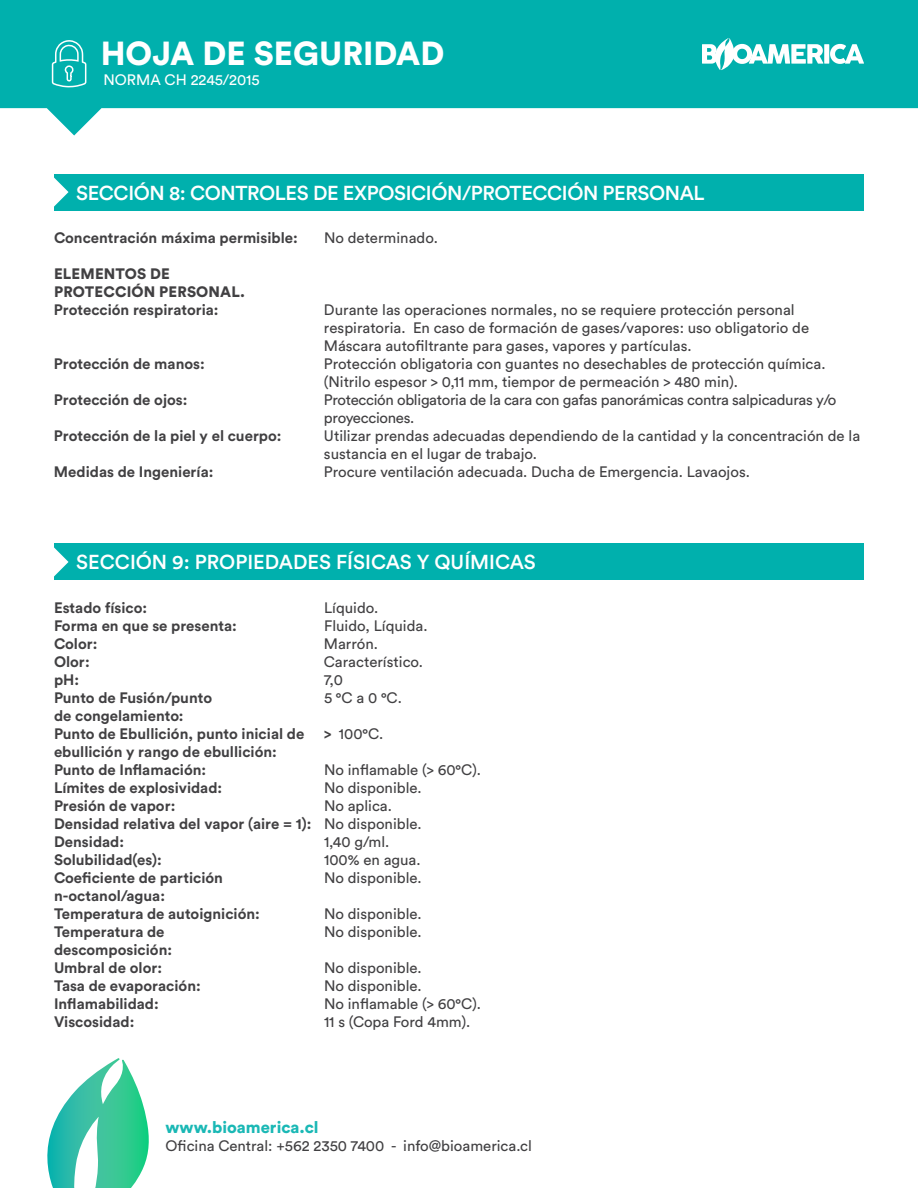
<style>
.page{position:relative;width:918px;height:1188px;background:#fff}
.page>*{position:absolute;margin:0;border:0;box-sizing:border-box;transform-origin:0 0}
.t1{font:900 33px "Circular Std";color:#fff}
.t2{font:500 20.1px "Circular Std";letter-spacing:-.02em;color:#fff}
.t3{font:500 20.1px "Circular Std";color:#fff}
.t4{font:900 16.5px "Circular Std";color:#1ab8b5}
.t5{font:15px/18px "Circular Std";color:#414042}
.t6{font:700 15px/18px "Circular Std";color:#414042}
.t7{font:15px/18px "Circular Std";letter-spacing:-.02em;color:#414042}
.t8{font:900 15px/18px "Circular Std";letter-spacing:.01em;color:#414042}
.t9{font:15px "Circular Std";color:#fff}
.s1{font-weight:700}
.s2{font-weight:400}
</style>
<div class="page">
<svg style="left:47px;top:1058px;width:102px;height:130px"></svg>
<svg style="left:0;top:0;width:918px;height:136px;fill:#00b0ad"></svg>
<svg style="left:702px;top:38px;width:162px;height:32px"></svg>
<svg style="left:51px;top:39px;width:36px;height:49px;background:#32bfbd"></svg>
<div style="left:54px;top:174px;width:810px;height:36px;background:#00b0ad"></div>
<svg style="left:54px;top:177px;width:15px;height:34px"></svg>
<div style="left:54px;top:544px;width:810px;height:36px;background:#00b0ad"></div>
<svg style="left:54px;top:543px;width:15px;height:34px"></svg>
<h1 class="t1" style="left:101px;top:31px;width:345px">HOJA DE SEGURIDAD</h1>
<p class="t9" style="left:104px;top:70px;width:158px">NORMA CH 2245/2015</p>
<h2 class="t2" style="left:76px;top:180px;width:630px">SECCIÓN 8: CONTROLES DE EXPOSICIÓN/PROTECCIÓN PERSONAL</h2>
<p class="t6" style="left:54px;top:228px;width:245px">Concentración máxima permisible:</p>
<p class="t5" style="left:324px;top:228px;width:115px">No determinado.</p>
<p class="t8" style="left:54px;top:264px;width:192px">ELEMENTOS DE<br>PROTECCIÓN PERSONAL.</p>
<p class="t6" style="left:54px;top:300px;width:166px">Protección respiratoria:</p>
<p class="t5" style="left:324px;top:300px;width:487px">Durante las operaciones normales, no se requiere protección personal respiratoria. En caso de formación de gases/vapores: uso obligatorio de<br>Máscara autofiltrante para gases, vapores y partículas.</p>
<p class="t6" style="left:54px;top:354px;width:152px">Protección de manos:</p>
<p class="t5" style="left:324px;top:354px;width:503px">Protección obligatoria con guantes no desechables de protección química. (Nitrilo espesor &gt; 0,11 mm, tiempor de permeación &gt; 480 min).</p>
<p class="t6" style="left:54px;top:390px;width:135px">Protección de ojos:</p>
<p class="t7" style="left:324px;top:390px;width:514px">Protección obligatoria de la cara con gafas panorámicas contra salpicaduras y/o proyecciones.</p>
<p class="t6" style="left:54px;top:426px;width:229px">Protección de la piel y el cuerpo:</p>
<p class="t5" style="left:324px;top:426px;width:538px">Utilizar prendas adecuadas dependiendo de la cantidad y la concentración de la sustancia en el lugar de trabajo.</p>
<p class="t6" style="left:54px;top:462px;width:161px">Medidas de Ingeniería:</p>
<p class="t5" style="left:324px;top:462px;width:428px">Procure ventilación adecuada. Ducha de Emergencia. Lavaojos.</p>
<h2 class="t3" style="left:76px;top:550px;width:461px">SECCIÓN 9: PROPIEDADES FÍSICAS Y QUÍMICAS</h2>
<p class="t6" style="left:54px;top:598px;width:95px">Estado físico:</p>
<p class="t5" style="left:324px;top:598px;width:56px">Líquido.</p>
<p class="t6" style="left:54px;top:616px;width:184px">Forma en que se presenta:</p>
<p class="t5" style="left:324px;top:616px;width:105px">Fluido, Líquida.</p>
<p class="t6" style="left:54px;top:634px;width:45px">Color:</p>
<p class="t5" style="left:324px;top:634px;width:56px">Marrón.</p>
<p class="t6" style="left:54px;top:652px;width:37px">Olor:</p>
<p class="t5" style="left:324px;top:652px;width:101px">Característico.</p>
<p class="t6" style="left:54px;top:670px;width:27px">pH:</p>
<p class="t5" style="left:324px;top:670px;width:20px">7,0</p>
<p class="t6" style="left:54px;top:688px;width:160px">Punto de Fusión/punto</p>
<p class="t5" style="left:324px;top:688px;width:79px">5 °C a 0 °C.</p>
<p class="t6" style="left:54px;top:706px;width:252px">de congelamiento:<br>Punto de Ebullición, punto inicial de</p>
<p class="t5" style="left:324px;top:724px;width:61px"><span class="s1">&gt;</span> 100°C.</p>
<p class="t6" style="left:54px;top:742px;width:224px">ebullición y rango de ebullición:<br>Punto de Inflamación:</p>
<p class="t5" style="left:324px;top:760px;width:159px">No inflamable (&gt; 60°C).</p>
<p class="t6" style="left:54px;top:778px;width:170px">Límites de explosividad:</p>
<p class="t5" style="left:324px;top:778px;width:99px">No disponible.</p>
<p class="t6" style="left:54px;top:796px;width:123px">Presión de vapor:</p>
<p class="t6" style="left:54px;top:796px;width:369px;text-indent:270px"><span class="s2">No aplica.<br></span>Densidad relativa del vapor (aire = 1): <span class="s2">No disponible.<br></span>Densidad:</p>
<p class="t5" style="left:324px;top:832px;width:67px">1,40 g/ml.</p>
<p class="t6" style="left:54px;top:850px;width:109px">Solubilidad(es):</p>
<p class="t5" style="left:324px;top:850px;width:98px">100% en agua.</p>
<p class="t6" style="left:54px;top:868px;width:171px">Coeficiente de partición</p>
<p class="t5" style="left:324px;top:868px;width:99px">No disponible.</p>
<p class="t6" style="left:54px;top:886px;width:207px">n-octanol/agua:<br>Temperatura de autoignición:</p>
<p class="t5" style="left:324px;top:904px;width:99px">No disponible.</p>
<p class="t6" style="left:54px;top:922px;width:112px">Temperatura de</p>
<p class="t5" style="left:324px;top:922px;width:99px">No disponible.</p>
<p class="t6" style="left:54px;top:940px;width:120px">descomposición:<br>Umbral de olor:</p>
<p class="t5" style="left:324px;top:958px;width:99px">No disponible.</p>
<p class="t6" style="left:54px;top:976px;width:148px">Tasa de evaporación:</p>
<p class="t5" style="left:324px;top:976px;width:99px">No disponible.</p>
<p class="t6" style="left:54px;top:994px;width:106px">Inflamabilidad:</p>
<p class="t5" style="left:324px;top:994px;width:159px">No inflamable (&gt; 60°C).</p>
<p class="t6" style="left:54px;top:1012px;width:82px">Viscosidad:</p>
<p class="t5" style="left:324px;top:1012px;width:148px">11 s (Copa Ford 4mm).</p>
<p class="t4" style="left:166px;top:1117px;width:155px">www.bioamerica.cl</p>
<p class="t5" style="left:166px;top:1137px;width:368px">Oficina Central: +562 2350 7400 - info@bioamerica.cl</p>
</div>
